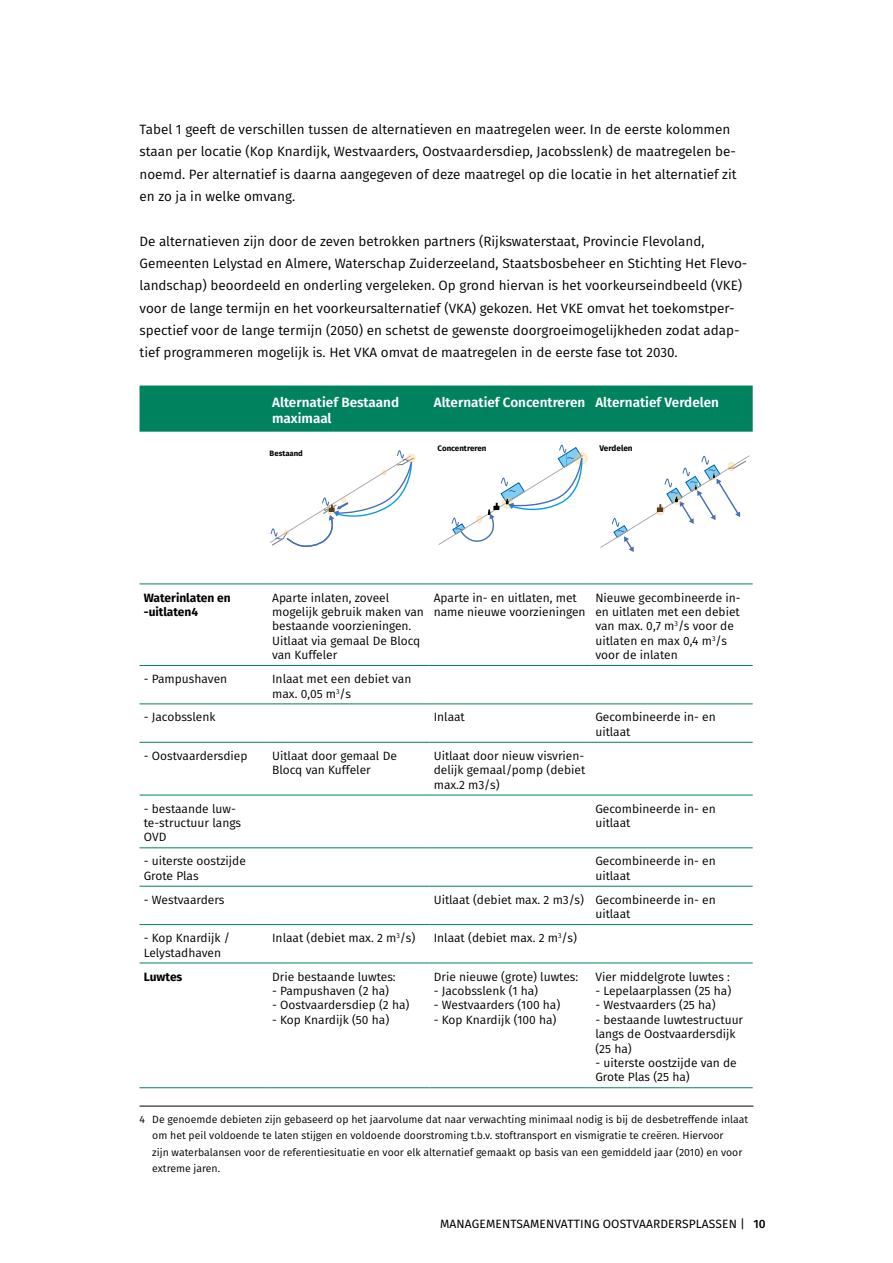
<style>
.page{position:relative;width:893px;height:1263px;background:#fff}
.page>*{position:absolute;margin:0;border:0;box-sizing:border-box;transform-origin:0 0}
.PFL_-_P_Bodytekst_DE{font:13.5px/22.4px "Fira Sans";color:#000}
.PFL_-_TH_Tabel_kopje{font:600 13.5px/16.5px "Fira Sans";color:#fff}
.PFL_-_TR_Tabel_Bodyt{font:12px/14.4px "Fira Sans";color:#000}
.t1{font:12px "Fira Sans";letter-spacing:.01em;color:#000}
.PFL_-_TR_Tabel_Bodyt-2{font:700 12px/14.4px "Fira Sans";color:#000}
.PFL_-_P_Voetnote_DEF{font:10.5px/16.5px "Fira Sans";color:#000}
.t2{font:700 8.25px "Fira Sans";color:#000}
.t3{font:700 7.95px "Fira Sans";color:#000}
.t4{font:700 7.8px "Fira Sans";color:#000}
.s1{font-weight:500}
</style>
<div class="page">
<div style="left:140px;top:385px;width:613px;height:47px;background:#00825e"></div>
<hr style="left:140px;top:584px;width:128px;height:1px;background:#00825e">
<hr style="left:268px;top:584px;width:161px;height:1px;background:#00825e">
<hr style="left:429px;top:584px;width:162px;height:1px;background:#00825e">
<hr style="left:591px;top:584px;width:162px;height:1px;background:#00825e">
<hr style="left:140px;top:665px;width:128px;height:1px;background:#00825e">
<hr style="left:268px;top:665px;width:161px;height:1px;background:#00825e">
<hr style="left:429px;top:665px;width:162px;height:1px;background:#00825e">
<hr style="left:591px;top:665px;width:162px;height:1px;background:#00825e">
<hr style="left:140px;top:704px;width:128px;height:1px;background:#00825e">
<hr style="left:268px;top:704px;width:161px;height:1px;background:#00825e">
<hr style="left:429px;top:704px;width:162px;height:1px;background:#00825e">
<hr style="left:591px;top:704px;width:162px;height:1px;background:#00825e">
<hr style="left:140px;top:742px;width:128px;height:1px;background:#00825e">
<hr style="left:268px;top:742px;width:161px;height:1px;background:#00825e">
<hr style="left:429px;top:742px;width:162px;height:1px;background:#00825e">
<hr style="left:591px;top:742px;width:162px;height:1px;background:#00825e">
<hr style="left:140px;top:795px;width:128px;height:1px;background:#00825e">
<hr style="left:268px;top:795px;width:161px;height:1px;background:#00825e">
<hr style="left:429px;top:795px;width:162px;height:1px;background:#00825e">
<hr style="left:591px;top:795px;width:162px;height:1px;background:#00825e">
<hr style="left:140px;top:847px;width:128px;height:1px;background:#00825e">
<hr style="left:268px;top:847px;width:161px;height:1px;background:#00825e">
<hr style="left:429px;top:847px;width:162px;height:1px;background:#00825e">
<hr style="left:591px;top:847px;width:162px;height:1px;background:#00825e">
<hr style="left:140px;top:886px;width:128px;height:1px;background:#00825e">
<hr style="left:268px;top:886px;width:161px;height:1px;background:#00825e">
<hr style="left:429px;top:886px;width:162px;height:1px;background:#00825e">
<hr style="left:591px;top:886px;width:162px;height:1px;background:#00825e">
<hr style="left:140px;top:924px;width:128px;height:1px;background:#00825e">
<hr style="left:268px;top:924px;width:161px;height:1px;background:#00825e">
<hr style="left:429px;top:924px;width:162px;height:1px;background:#00825e">
<hr style="left:591px;top:924px;width:162px;height:1px;background:#00825e">
<hr style="left:140px;top:963px;width:128px;height:1px;background:#00825e">
<hr style="left:268px;top:963px;width:161px;height:1px;background:#00825e">
<hr style="left:429px;top:963px;width:162px;height:1px;background:#00825e">
<hr style="left:591px;top:963px;width:162px;height:1px;background:#00825e">
<hr style="left:140px;top:1087px;width:128px;height:1px;background:#00825e">
<hr style="left:268px;top:1087px;width:161px;height:1px;background:#00825e">
<hr style="left:429px;top:1087px;width:162px;height:1px;background:#00825e">
<hr style="left:591px;top:1087px;width:162px;height:1px;background:#00825e">
<div style="left:575px;top:453px;width:12px;height:11px;background:#feefd0;border-radius:50%"></div>
<div style="left:574px;top:452px;width:13px;height:12px;border:1px solid #f4b183;border-radius:50%"></div>
<svg style="left:438px;top:445px;width:146px;height:100px"></svg>
<svg style="left:600px;top:455px;width:150px;height:97px"></svg>
<hr style="left:140px;top:1106px;width:613px;height:1px;background:#000">
<div style="left:407px;top:454px;width:9px;height:8px;border:1px solid #f4b183;border-radius:50%"></div>
<svg style="left:270px;top:450px;width:145px;height:97px"></svg>
<p class="PFL_-_P_Bodytekst_DE" style="left:140px;top:118px;width:599px">Tabel 1 geeft de verschillen tussen de alternatieven en maatregelen weer. In de eerste kolommen staan per locatie (Kop Knardijk, Westvaarders, Oostvaardersdiep, Jacobsslenk) de maatregelen be&shy;noemd. Per alternatief is daarna aangegeven of deze maatregel op die locatie in het alternatief zit en zo ja in welke omvang.</p>
<p class="PFL_-_P_Bodytekst_DE" style="left:140px;top:229px;width:609px">De alternatieven zijn door de zeven betrokken partners (Rijkswaterstaat, Provincie Flevoland, Gemeenten Lelystad en Almere, Waterschap Zuiderzeeland, Staatsbosbeheer en Stichting Het Flevo&shy;landschap) beoordeeld en onderling vergeleken. Op grond hiervan is het voorkeurseindbeeld (VKE) voor de lange termijn en het voorkeursalternatief (VKA) gekozen. Het VKE omvat het toekomstper&shy;spectief voor de lange termijn (2050) en schetst de gewenste doorgroeimogelijkheden zodat adap&shy;tief programmeren mogelijk is. Het VKA omvat de maatregelen in de eerste fase tot 2030.</p>
<p class="PFL_-_TH_Tabel_kopje" style="left:272px;top:393px;width:129px">Alternatief Bestaand maximaal</p>
<p class="PFL_-_TH_Tabel_kopje" style="left:434px;top:393px;width:153px">Alternatief Concentreren</p>
<p class="PFL_-_TH_Tabel_kopje" style="left:595px;top:393px;width:125px">Alternatief Verdelen</p>
<p class="t3" style="left:438px;top:441px;width:50px">Concentreren</p>
<p class="t2" style="left:599px;top:441px;width:35px">Verdelen</p>
<p class="t4" style="left:270px;top:447px;width:35px">Bestaand</p>
<p class="PFL_-_TR_Tabel_Bodyt-2" style="left:144px;top:589px;width:88px">Waterinlaten en -uitlaten4</p>
<p class="PFL_-_TR_Tabel_Bodyt" style="left:272px;top:590px;width:153px">Aparte inlaten, zoveel mogelijk gebruik maken van bestaande voorzieningen.<br>Uitlaat via gemaal De Blocq van Kuffeler</p>
<p class="PFL_-_TR_Tabel_Bodyt" style="left:434px;top:590px;width:153px">Aparte in- en uitlaten, met name nieuwe voorzieningen</p>
<p class="PFL_-_TR_Tabel_Bodyt" style="left:595px;top:590px;width:147px">Nieuwe gecombineerde in&shy;en uitlaten met een debiet van max. 0,7 m<sup>3</sup>/s voor de uitlaten en max 0,4 m<sup>3</sup>/s voor de inlaten</p>
<p class="PFL_-_TR_Tabel_Bodyt" style="left:144px;top:671px;width:85px">- Pampushaven</p>
<p class="PFL_-_TR_Tabel_Bodyt" style="left:272px;top:671px;width:141px">Inlaat met een debiet van max. 0,05 m<sup>3</sup>/s</p>
<p class="PFL_-_TR_Tabel_Bodyt" style="left:144px;top:710px;width:73px">- Jacobsslenk</p>
<p class="PFL_-_TR_Tabel_Bodyt" style="left:434px;top:710px;width:33px">Inlaat</p>
<p class="PFL_-_TR_Tabel_Bodyt" style="left:595px;top:710px;width:122px">Gecombineerde in- en uitlaat</p>
<p class="PFL_-_TR_Tabel_Bodyt" style="left:144px;top:748px;width:105px">- Oostvaardersdiep</p>
<p class="PFL_-_TR_Tabel_Bodyt" style="left:272px;top:748px;width:126px">Uitlaat door gemaal De<br>Blocq van Kuffeler</p>
<p class="PFL_-_TR_Tabel_Bodyt" style="left:434px;top:748px;width:153px;text-align:justify">Uitlaat door nieuw visvrien&shy;delijk gemaal/pomp (debiet max.2 m3/s)</p>
<p class="PFL_-_TR_Tabel_Bodyt" style="left:144px;top:801px;width:99px">- bestaande luw&shy;te-structuur langs<br>OVD</p>
<p class="PFL_-_TR_Tabel_Bodyt" style="left:595px;top:801px;width:122px">Gecombineerde in- en uitlaat</p>
<p class="PFL_-_TR_Tabel_Bodyt" style="left:144px;top:854px;width:104px">- uiterste oostzijde<br>Grote Plas</p>
<p class="PFL_-_TR_Tabel_Bodyt" style="left:595px;top:854px;width:122px">Gecombineerde in- en uitlaat</p>
<p class="PFL_-_TR_Tabel_Bodyt" style="left:144px;top:892px;width:82px">- Westvaarders</p>
<p class="PFL_-_TR_Tabel_Bodyt" style="left:434px;top:892px;width:152px">Uitlaat (debiet max. 2 m3/s)</p>
<p class="PFL_-_TR_Tabel_Bodyt" style="left:595px;top:892px;width:122px">Gecombineerde in- en uitlaat</p>
<p class="PFL_-_TR_Tabel_Bodyt" style="left:144px;top:930px;width:88px">- Kop Knardijk /<br>Lelystadhaven</p>
<p class="PFL_-_TR_Tabel_Bodyt" style="left:272px;top:930px;width:145px">Inlaat (debiet max. 2 m<sup>3</sup>/s)</p>
<p class="PFL_-_TR_Tabel_Bodyt" style="left:434px;top:930px;width:145px">Inlaat (debiet max. 2 m<sup>3</sup>/s)</p>
<p class="PFL_-_TR_Tabel_Bodyt-2" style="left:144px;top:968px;width:40px">Luwtes</p>
<p class="PFL_-_TR_Tabel_Bodyt" style="left:272px;top:969px;width:125px">Drie bestaande luwtes:</p>
<p class="PFL_-_TR_Tabel_Bodyt" style="left:272px;top:983px;width:119px">- Pampushaven (2 ha)</p>
<p class="PFL_-_TR_Tabel_Bodyt" style="left:272px;top:998px;width:139px">- Oostvaardersdiep (2 ha)</p>
<p class="PFL_-_TR_Tabel_Bodyt" style="left:272px;top:1012px;width:119px">- Kop Knardijk (50 ha)</p>
<p class="PFL_-_TR_Tabel_Bodyt" style="left:434px;top:969px;width:146px">Drie nieuwe (grote) luwtes:</p>
<p class="PFL_-_TR_Tabel_Bodyt" style="left:434px;top:983px;width:106px">- Jacobsslenk (1 ha)</p>
<p class="PFL_-_TR_Tabel_Bodyt" style="left:434px;top:998px;width:128px">- Westvaarders (100 ha)</p>
<p class="PFL_-_TR_Tabel_Bodyt" style="left:434px;top:1012px;width:124px">- Kop Knardijk (100 ha)</p>
<p class="PFL_-_TR_Tabel_Bodyt" style="left:595px;top:969px;width:136px">Vier middelgrote luwtes :</p>
<p class="PFL_-_TR_Tabel_Bodyt" style="left:595px;top:983px;width:137px">- Lepelaarplassen (25 ha)</p>
<p class="PFL_-_TR_Tabel_Bodyt" style="left:595px;top:998px;width:122px">- Westvaarders (25 ha)</p>
<p class="PFL_-_TR_Tabel_Bodyt" style="left:595px;top:1012px;width:149px">- bestaande luwtestructuur langs de Oostvaardersdijk (25 ha)</p>
<p class="PFL_-_TR_Tabel_Bodyt" style="left:595px;top:1055px;width:143px">- uiterste oostzijde van de<br>Grote Plas (25 ha)</p>
<p class="PFL_-_P_Voetnote_DEF" style="left:152px;top:1110px;width:597px;text-indent:-13px">4 De genoemde debieten zijn gebaseerd op het jaarvolume dat naar verwachting minimaal nodig is bij de desbetreffende inlaat om het peil voldoende te laten stijgen en voldoende doorstroming t.b.v. stoftransport en vismigratie te creëren. Hiervoor<br>zijn waterbalansen voor de referentiesituatie en voor elk alternatief gemaakt op basis van een gemiddeld jaar (2010) en voor extreme jaren.</p>
<p class="t1" style="left:440px;top:1215px;width:327px">MANAGEMENTSAMENVATTING OOSTVAARDERSPLASSEN | <span class="s1">10</span></p>
</div>
